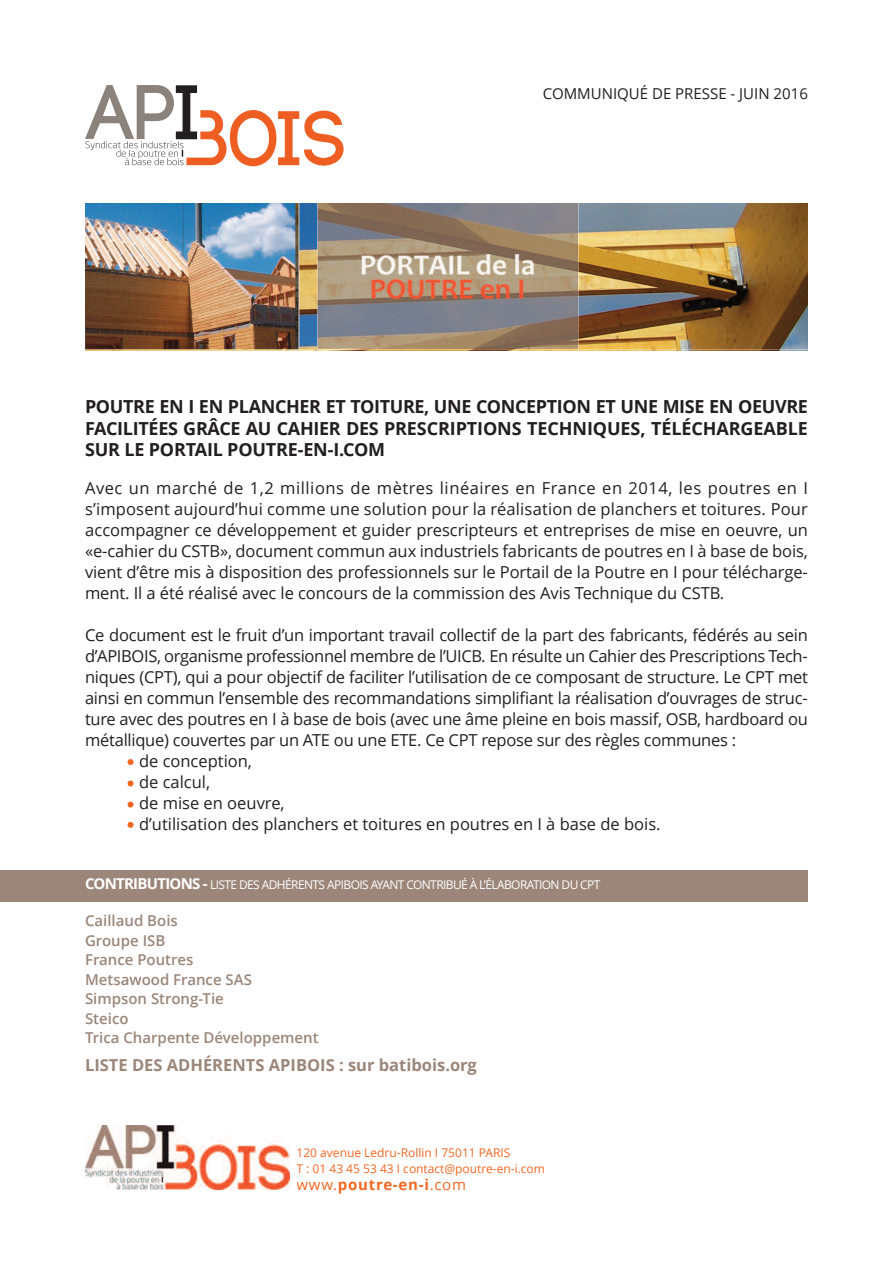
<style>
.page{position:relative;width:893px;height:1263px;background:#fff}
.page>*{position:absolute;margin:0;border:0;box-sizing:border-box;transform-origin:0 0}
.t1{font:700 18px/21.8px "Open Sans";letter-spacing:-.005em;color:#231f20;text-align:justify}
.t2{font:16.5px/21px "Open Sans";letter-spacing:-.015em;color:#231f20;text-align:justify}
.t3{font:700 16.5px "Open Sans";color:#9b8679}
.t4{font:600 15px/19.5px "Open Sans";color:#9b8679}
.t5{font:15px "Open Sans";color:#231f20}
.t6{font:700 15px "Open Sans";letter-spacing:.05em;color:#f36621}
.t7{font:12px "Open Sans";letter-spacing:-.05em;color:#fff}
.t8{font:12px/16.5px "Open Sans";color:#f36621}
.s1{font-weight:700;font-size:15px}
.s2{font-weight:400}
</style>
<div class="page">
<div style="left:0;top:870px;width:808px;height:32px;background:#9b8679"></div>
<img style="left:85px;top:204px;width:723px;height:146px">
<svg style="left:85px;top:85px;width:259px;height:81px"></svg>
<svg style="left:128px;top:759px;width:6px;height:6px"></svg>
<svg style="left:128px;top:780px;width:6px;height:6px"></svg>
<svg style="left:128px;top:801px;width:6px;height:6px"></svg>
<svg style="left:128px;top:822px;width:6px;height:6px"></svg>
<img style="left:85px;top:1125px;width:204px;height:64px">
<p class="t5" style="left:543px;top:82px;width:267px">COMMUNIQUÉ DE PRESSE - JUIN 2016</p>
<p class="t1" style="left:85px;top:395px;width:724px">POUTRE EN I EN PLANCHER ET TOITURE, UNE CONCEPTION ET UNE MISE EN OEUVRE FACILITÉES GRÂCE AU CAHIER DES PRESCRIPTIONS TECHNIQUES, TÉLÉCHARGEABLE SUR LE PORTAIL POUTRE-EN-I.COM</p>
<p class="t2" style="left:85px;top:477px;width:724px">Avec un marché de 1,2 millions de mètres linéaires en France en 2014, les poutres en I s’imposent aujourd’hui comme une solution pour la réalisation de planchers et toitures. Pour accompagner ce développement et guider prescripteurs et entreprises de mise en oeuvre, un «e-cahier du CSTB», document commun aux industriels fabricants de poutres en I à base de bois, vient d’être mis à disposition des professionnels sur le Portail de la Poutre en I pour télécharge&shy;ment. Il a été réalisé avec le concours de la commission des Avis Technique du CSTB.</p>
<p class="t2" style="left:85px;top:624px;width:724px">Ce document est le fruit d’un important travail collectif de la part des fabricants, fédérés au sein</p>
<p class="t2" style="left:85px;top:645px;width:724px">d’APIBOIS, organisme professionnel membre de l’UICB. En résulte un Cahier des Prescriptions Tech-</p>
<p class="t2" style="left:85px;top:666px;width:724px">niques (CPT), qui a pour objectif de faciliter l’utilisation de ce composant de structure. Le CPT met</p>
<p class="t2" style="left:85px;top:687px;width:724px">ainsi en commun l’ensemble des recommandations simplifiant la réalisation d’ouvrages de struc-</p>
<p class="t2" style="left:85px;top:708px;width:724px">ture avec des poutres en I à base de bois (avec une âme pleine en bois massif, OSB, hardboard ou</p>
<p class="t2" style="left:85px;top:729px;width:653px">métallique) couvertes par un ATE ou une ETE. Ce CPT repose sur des règles communes :</p>
<p class="t2" style="left:139px;top:750px;width:114px">de conception,</p>
<p class="t2" style="left:139px;top:771px;width:73px">de calcul,</p>
<p class="t2" style="left:139px;top:792px;width:147px">de mise en oeuvre,</p>
<p class="t2" style="left:139px;top:813px;width:523px">d’utilisation des planchers et toitures en poutres en I à base de bois.</p>
<p class="t7" style="left:85px;top:876px;width:517px"><span class="s1">CONTRIBUTIONS -</span> LISTE DES ADHÉRENTS APIBOIS AYANT CONTRIBUÉ À L’ÉLABORATION DU CPT</p>
<p class="t4" style="left:85px;top:911px;width:235px">Caillaud Bois<br>Groupe ISB<br>France Poutres<br>Metsawood France SAS<br>Simpson Strong-Tie<br>Steico<br>Trica Charpente Développement</p>
<p class="t3" style="left:85px;top:1053px;width:393px">LISTE DES ADHÉRENTS APIBOIS : sur batibois.org</p>
<p class="t8" style="left:297px;top:1144px;width:250px">120 avenue Ledru-Rollin I 75011 PARIS<br>T : 01 43 45 53 43 I contact@poutre-en-i.com</p>
<p class="t6" style="left:297px;top:1173px;width:171px"><span class="s2">www.</span>poutre-en-i<span class="s2">.com</span></p>
</div>
